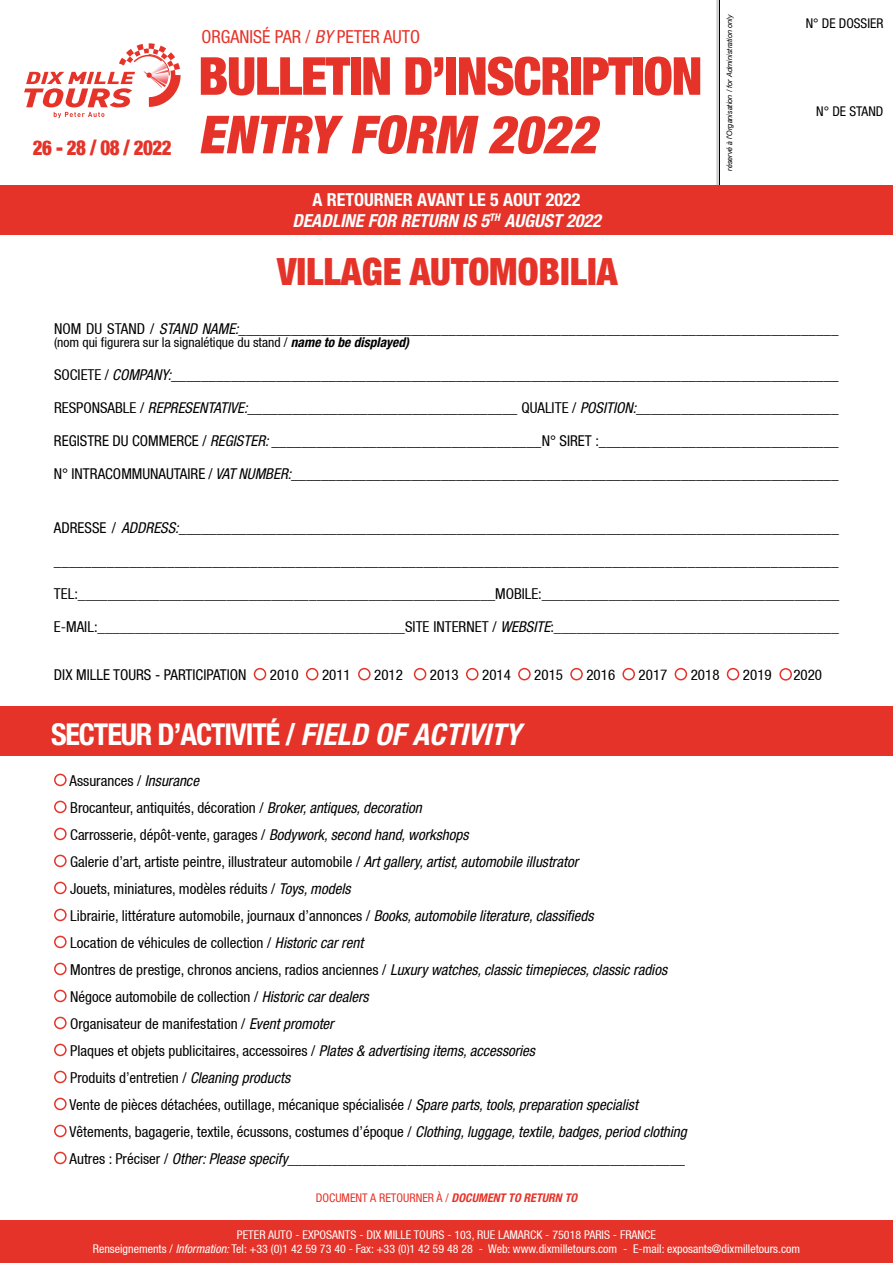
<style>
.page{position:relative;width:893px;height:1263px;background:#fff}
.page>*{position:absolute;margin:0;border:0;box-sizing:border-box;transform-origin:0 0}
.t1{font:900 condensed 52.5px "Helvetica 97";letter-spacing:-.025em;color:#e63329}
.t2{font:italic 900 condensed 52.5px "Helvetica 97";color:#e63329}
.t3{font:900 condensed 37.5px "Helvetica 97";color:#e63329}
.t4{font:700 condensed 30px "Helvetica Neue";letter-spacing:-.035em;color:#fff}
.t5{font:900 condensed 21px "Helvetica 97";letter-spacing:-.025em;color:#e63329;scale:.9 1}
.t6{font:italic 700 condensed 18px/21.6px "Helvetica Neue LT Std";color:#fff;text-align:center}
.t7{font:condensed 18px "Helvetica Neue LT Std";color:#e63329}
.t8{font:condensed 15px/27px "Helvetica 57";color:#000}
.t9{font:italic condensed 15px "Helvetica Neue LT Std";color:#000}
.t10{font:condensed 15px "Helvetica Neue LT Std";color:#000}
.t11{font:condensed 13.5px "Helvetica 57";color:#000}
.t12{font:condensed 13.5px "Helvetica Neue LT Std";color:#000}
.t13{font:condensed 12px/14.4px "Helvetica 57";color:#fff;text-align:center}
.t14{font:condensed 12px "Helvetica Neue LT Std";color:#e63329}
.t15{font:italic 7.5px "Helvetica Neue";letter-spacing:-.015em;color:#000}
.s1{font-family:"Helvetica Neue";font-style:italic}
.s2{font-style:normal}
.s3{font-family:"Helvetica 57";font-style:normal}
.s4{font-family:"Helvetica Neue LT Std";font-weight:700;font-style:italic}
.s5{font-style:italic}
.s6{font-family:"Helvetica Neue LT Std";font-style:italic}
.s7{font-weight:700;font-style:italic}
</style>
<div class="page">
<svg style="left:719px;top:0;width:1px;height:185px"></svg>
<div style="left:0;top:185px;width:893px;height:50px;background:#e63329"></div>
<div style="left:0;top:1220px;width:893px;height:43px;background:#e63329"></div>
<div style="left:254px;top:668px;width:12px;height:12px;border:2px solid #e63329;border-radius:50%"></div>
<div style="left:306px;top:668px;width:12px;height:12px;border:2px solid #e63329;border-radius:50%"></div>
<div style="left:358px;top:668px;width:13px;height:12px;border:2px solid #e63329;border-radius:50%"></div>
<div style="left:414px;top:668px;width:12px;height:12px;border:2px solid #e63329;border-radius:50%"></div>
<div style="left:466px;top:668px;width:12px;height:12px;border:2px solid #e63329;border-radius:50%"></div>
<div style="left:518px;top:668px;width:13px;height:12px;border:2px solid #e63329;border-radius:50%"></div>
<div style="left:570px;top:668px;width:13px;height:12px;border:2px solid #e63329;border-radius:50%"></div>
<div style="left:622px;top:668px;width:13px;height:12px;border:2px solid #e63329;border-radius:50%"></div>
<div style="left:675px;top:668px;width:12px;height:12px;border:2px solid #e63329;border-radius:50%"></div>
<div style="left:727px;top:668px;width:12px;height:12px;border:2px solid #e63329;border-radius:50%"></div>
<div style="left:54px;top:774px;width:13px;height:12px;border:2px solid #e63329;border-radius:50%"></div>
<div style="left:54px;top:801px;width:13px;height:12px;border:2px solid #e63329;border-radius:50%"></div>
<div style="left:54px;top:828px;width:13px;height:12px;border:2px solid #e63329;border-radius:50%"></div>
<div style="left:54px;top:855px;width:13px;height:12px;border:2px solid #e63329;border-radius:50%"></div>
<div style="left:54px;top:882px;width:13px;height:12px;border:2px solid #e63329;border-radius:50%"></div>
<div style="left:54px;top:909px;width:13px;height:12px;border:2px solid #e63329;border-radius:50%"></div>
<div style="left:54px;top:936px;width:13px;height:12px;border:2px solid #e63329;border-radius:50%"></div>
<div style="left:54px;top:963px;width:13px;height:12px;border:2px solid #e63329;border-radius:50%"></div>
<div style="left:54px;top:990px;width:13px;height:12px;border:2px solid #e63329;border-radius:50%"></div>
<div style="left:54px;top:1017px;width:13px;height:12px;border:2px solid #e63329;border-radius:50%"></div>
<div style="left:54px;top:1044px;width:13px;height:12px;border:2px solid #e63329;border-radius:50%"></div>
<div style="left:54px;top:1071px;width:13px;height:12px;border:2px solid #e63329;border-radius:50%"></div>
<div style="left:54px;top:1098px;width:13px;height:12px;border:2px solid #e63329;border-radius:50%"></div>
<div style="left:54px;top:1125px;width:13px;height:12px;border:2px solid #e63329;border-radius:50%"></div>
<div style="left:54px;top:1152px;width:13px;height:12px;border:2px solid #e63329;border-radius:50%"></div>
<div style="left:0;top:706px;width:893px;height:50px;background:#e63329"></div>
<svg style="left:24px;top:43px;width:157px;height:75px"></svg>
<div style="left:779px;top:668px;width:13px;height:13px;border:2px solid #e63329;border-radius:50%"></div>
<h3 class="t5" style="left:33px;top:134px;width:156px">26 - 28 / 08 / 2022</h3>
<p class="t7" style="left:201px;top:26px;width:220px">ORGANISÉ PAR / <span class="s1">BY</span> PETER AUTO</p>
<h1 class="t1" style="left:198px;top:44px;width:506px">BULLETIN D’INSCRIPTION</h1>
<h1 class="t2" style="left:198px;top:102px;width:411px">ENTRY FORM 2022</h1>
<p class="t6" style="left:292px;top:189px;width:310px"><span class="s2">A RETOURNER AVANT LE 5 AOUT 2022<br></span>DEADLINE FOR RETURN IS 5<sup>TH</sup> AUGUST 2022</p>
<h2 class="t3" style="left:277px;top:249px;width:342px">VILLAGE AUTOMOBILIA</h2>
<p class="t15" style="left:725px;top:171px;width:158px;rotate:-90deg">réservé à l’Organisation / for Administration only</p>
<p class="t12" style="left:806px;top:15px;width:79px">N° DE DOSSIER</p>
<p class="t12" style="left:816px;top:103px;width:69px">N° DE STAND</p>
<p class="t9" style="left:54px;top:320px;width:786px"><span class="s3">NOM DU STAND /</span> STAND NAME:________________________________________________________________________________</p>
<p class="t11" style="left:54px;top:335px;width:357px">(nom qui figurera sur la signalétique du stand / <span class="s4">name to be displayed)</span></p>
<p class="t9" style="left:54px;top:366px;width:786px"><span class="s3">SOCIETE /</span> COMPANY:_________________________________________________________________________________________</p>
<p class="t9" style="left:54px;top:399px;width:786px"><span class="s3">RESPONSABLE /</span> REPRESENTATIVE:____________________________________ <span class="s3">QUALITE /</span> POSITION:___________________________</p>
<p class="t9" style="left:54px;top:432px;width:786px"><span class="s2">REGISTRE DU COMMERCE /</span> REGISTER: ____________________________________<span class="s2">N° SIRET :______</span>__________________________</p>
<p class="t9" style="left:54px;top:465px;width:786px"><span class="s2">N° INTRACOMMUNAUTAIRE /</span> VAT NUMBER:_________________________________________________________________________</p>
<p class="t10" style="left:54px;top:519px;width:786px">ADRESSE / <span class="s5">ADDRESS:</span>________________________________________________________________________________________</p>
<p class="t10" style="left:54px;top:552px;width:786px">________________________________________________________________________________________________________</p>
<p class="t8" style="left:54px;top:580px;width:787px">TEL:_______________________________ _________________________MOBILE:________________________________________</p>
<p class="t8" style="left:54px;top:613px;width:786px">E-MAIL:_________________________________________SITE INTERNET / <span class="s6">WEBSITE</span>:______________________________________</p>
<p class="t10" style="left:54px;top:666px;width:194px">DIX MILLE TOURS - PARTICIPATION</p>
<p class="t8" style="left:270px;top:661px;width:30px">2010</p>
<p class="t8" style="left:322px;top:661px;width:30px">2011</p>
<p class="t8" style="left:374px;top:661px;width:30px">2012</p>
<p class="t8" style="left:430px;top:661px;width:30px">2013</p>
<p class="t8" style="left:482px;top:661px;width:30px">2014</p>
<p class="t8" style="left:534px;top:661px;width:30px">2015</p>
<p class="t8" style="left:586px;top:661px;width:30px">2016</p>
<p class="t8" style="left:639px;top:661px;width:30px">2017</p>
<p class="t8" style="left:691px;top:661px;width:30px">2018</p>
<p class="t8" style="left:743px;top:661px;width:30px">2019</p>
<p class="t8" style="left:793px;top:661px;width:30px">2020</p>
<h3 class="t4" style="left:51px;top:716px;width:471px">SECTEUR D’ACTIVITÉ / <span class="s6">FIELD OF ACTIVITY</span></h3>
<p class="t8" style="left:70px;top:767px;width:619px">Assurances / <span class="s6">Insurance<br></span>Brocanteur, antiquités, décoration / <span class="s6">Broker, antiques, decoration<br></span>Carrosserie, dépôt-vente, garages / <span class="s6">Bodywork, second hand, workshops<br></span>Galerie d’art, artiste peintre, illustrateur automobile / <span class="s6">Art gallery, artist, automobile illustrator<br></span>Jouets, miniatures, modèles réduits / <span class="s6">Toys, models<br></span>Librairie, littérature automobile, journaux d’annonces / <span class="s6">Books, automobile literature, classifieds<br></span>Location de véhicules de collection / <span class="s6">Historic car rent<br></span>Montres de prestige, chronos anciens, radios anciennes / <span class="s6">Luxury watches, classic timepieces, classic radios </span>Négoce automobile de collection / <span class="s6">Historic car dealers<br></span>Organisateur de manifestation / <span class="s6">Event promoter<br></span>Plaques et objets publicitaires, accessoires / <span class="s6">Plates &amp; advertising items, accessories<br></span>Produits d’entretien / <span class="s6">Cleaning products<br></span>Vente de pièces détachées, outillage, mécanique spécialisée / <span class="s6">Spare parts, tools, preparation specialist </span>Vêtements, bagagerie, textile, écussons, costumes d’époque / <span class="s6">Clothing, luggage, textile, badges, period clothing</span></p>
<p class="t9" style="left:70px;top:1150px;width:617px"><span class="s3">Autres : Préciser /</span> Other: Please specify_____________________________________________________</p>
<p class="t14" style="left:316px;top:1191px;width:263px">DOCUMENT A RETOURNER À / <span class="s7">DOCUMENT TO RETURN TO</span></p>
<p class="t13" style="left:93px;top:1227px;width:709px">PETER AUTO - EXPOSANTS - DIX MILLE TOURS - 103, RUE LAMARCK - 75018 PARIS - FRANCE<br>Renseignements / <span class="s6">Information:</span> Tel: +33 (0)1 42 59 73 40 - Fax: +33 (0)1 42 59 48 28 - Web: www.dixmilletours.com - E-mail: exposants@dixmilletours.com</p>
</div>
